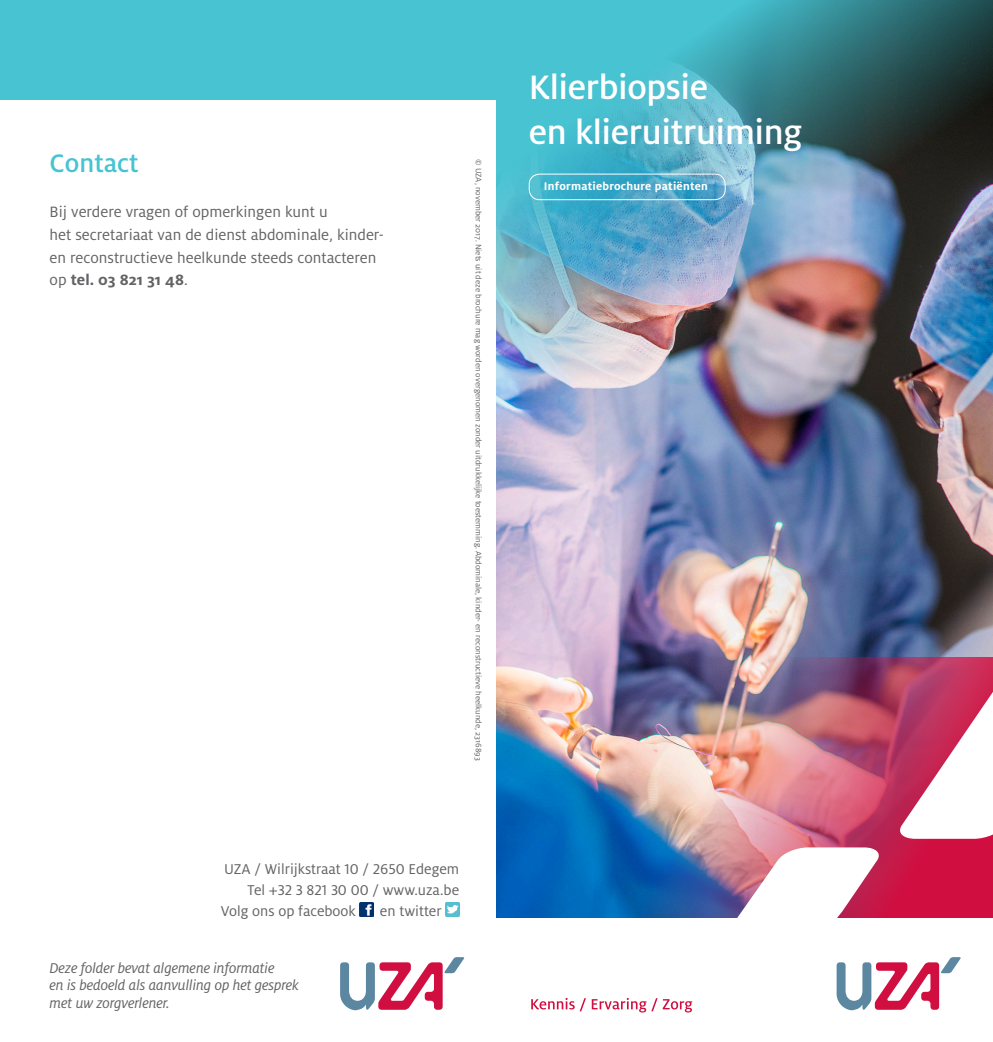
<style>
.page{position:relative;width:993px;height:1042px;background:#fff}
.page>*{position:absolute;margin:0;border:0;box-sizing:border-box;transform-origin:0 0}
.t1{font:500 37.45px "Milo OT";letter-spacing:-.01em;color:#fff}
._1_-_Hoofdtitel{font:500 28px "Milo OT";color:#47c3d2}
._2_-_Body{font:16.62px "Milo OT";color:#636366}
._2_-_Body-2{font:700 16.62px "Milo OT";color:#636366}
.t2{font:italic 15.75px/17.5px "Milo OT";letter-spacing:-.01em;color:#636366}
.t3{font:15.75px "Milo OT";color:#636366}
.t4{font:700 12.25px "Milo OT";letter-spacing:.02em;color:#fff}
.t5{font:8.75px "Milo OT";color:#636366}
.s1{font-weight:400}
</style>
<div class="page">
<img style="left:496px;top:463px;width:496px;height:455px">
<img style="left:611px;top:657px;width:381px;height:261px">
<svg style="left:896px;top:679px;width:96px;height:160px"></svg>
<svg style="left:732px;top:847px;width:149px;height:71px"></svg>
<div style="left:0;top:0;width:496px;height:99px;background:#47c3d2"></div>
<img style="left:496px;top:0;width:496px;height:463px">
<div style="left:528px;top:174px;width:197px;height:26px;border:1px solid #fff;border-radius:10px"></div>
<svg style="left:836px;top:957px;width:124px;height:53px"></svg>
<svg style="left:531px;top:998px;width:161px;height:14px"></svg>
<svg style="left:340px;top:957px;width:124px;height:53px"></svg>
<img style="left:359px;top:902px;width:14px;height:14px">
<img style="left:445px;top:902px;width:14px;height:14px">
<p class="_1_-_Hoofdtitel" style="left:50px;top:147px;width:91px">Contact</p>
<p class="_2_-_Body" style="left:50px;top:203px;width:279px">Bij verdere vragen of opmerkingen kunt u</p>
<p class="_2_-_Body" style="left:50px;top:226px;width:336px">het secretariaat van de dienst abdominale, kinder-</p>
<p class="_2_-_Body" style="left:50px;top:248px;width:328px">en reconstructieve heelkunde steeds contacteren</p>
<p class="_2_-_Body-2" style="left:50px;top:271px;width:139px"><span class="s1">op</span> tel. 03 821 31 48<span class="s1">.</span></p>
<p class="t5" style="left:483px;top:159px;width:603px;rotate:90deg">© UZA, november 2017. Niets uit deze brochure mag worden overgenomen zonder uitdrukkelijke toestemming. Abdominale, kinder- en reconstructieve heelkunde, 2316893</p>
<p class="t3" style="left:224px;top:860px;width:237px">UZA / Wilrijkstraat 10 / 2650 Edegem</p>
<p class="t3" style="left:247px;top:881px;width:213px">Tel +32 3 821 30 00 / www.uza.be</p>
<p class="t3" style="left:221px;top:902px;width:136px">Volg ons op facebook</p>
<p class="t3" style="left:380px;top:902px;width:63px">en twitter</p>
<h3 class="t2" style="left:50px;top:959px;width:251px">Deze folder bevat algemene informatie<br>en is bedoeld als aanvulling op het gesprek met uw zorgverlener.</h3>
<p class="t1" style="left:528px;top:67px;width:181px">Klierbiopsie</p>
<p class="t1" style="left:528px;top:112px;width:275px">en klieruitruiming</p>
<p class="t4" style="left:543px;top:180px;width:165px">Informatiebrochure patiënten</p>
</div>
